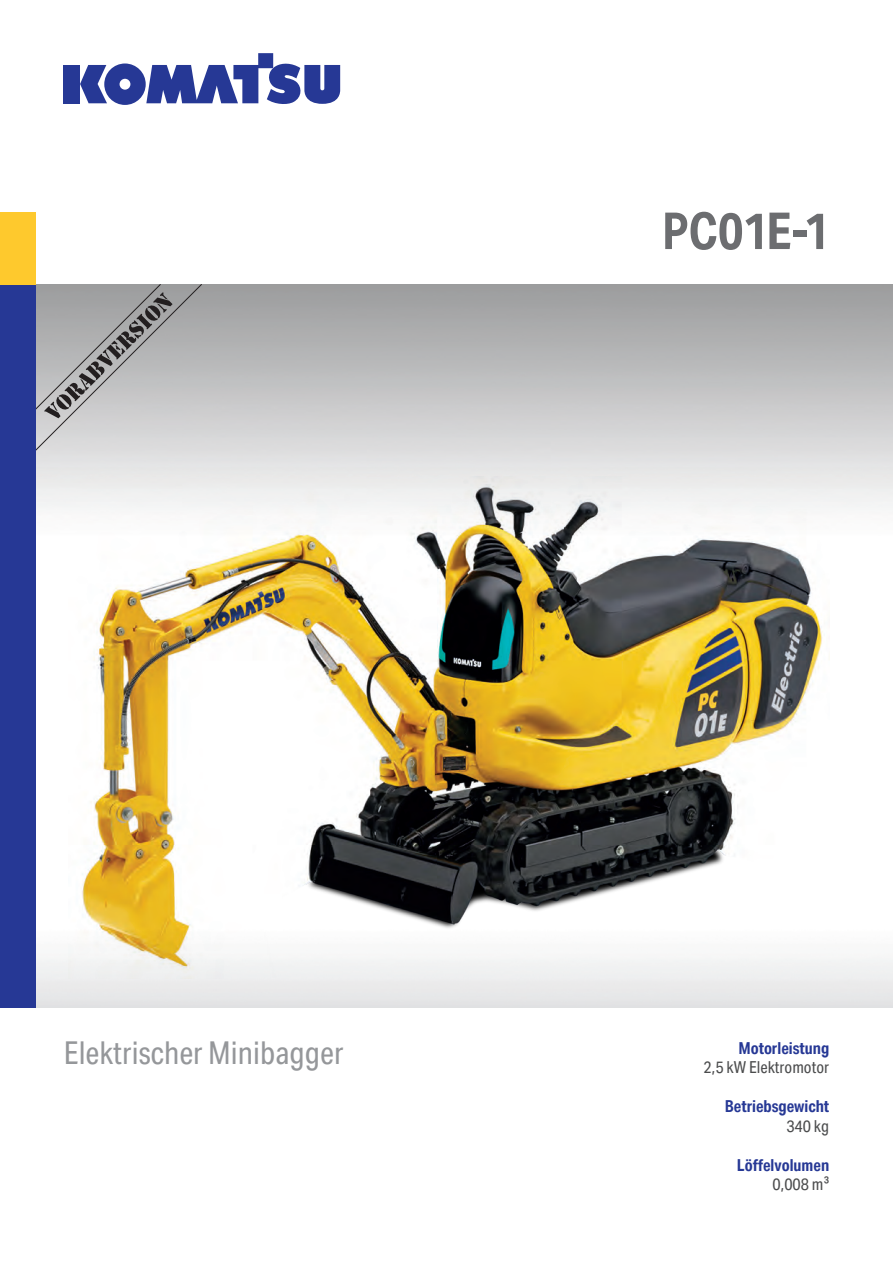
<style>
.page{position:relative;width:893px;height:1263px;background:#fff}
.page>*{position:absolute;margin:0;border:0;box-sizing:border-box;transform-origin:0 0}
.t1{font:700 51px "Aktiv Grotesk Cd";letter-spacing:-.01em;color:#6c6d70}
.t2{font:31.5px "Aktiv Grotesk Cd";color:#95979a}
.t3{font:700 16.5px "Aktiv Grotesk Cd";color:#263895}
.t4{font:16.5px "Aktiv Grotesk Cd";color:#4b4c4d}
</style>
<div class="page">
<svg style="left:36px;top:285px;width:166px;height:166px;background:#b1b1b2"></svg>
<img style="left:69px;top:476px;width:760px;height:502px">
<div style="left:64px;top:65px;width:16px;height:38px;background:#263895"></div>
<svg style="left:80px;top:53px;width:260px;height:52px"></svg>
<div style="left:0;top:213px;width:36px;height:85px;background:#fec92d"></div>
<div style="left:0;top:285px;width:36px;height:723px;background:#263895"></div>
<h2 class="t2" style="left:64px;top:1035px;width:281px">Elektrischer Minibagger</h2>
<h1 class="t1" style="left:662px;top:202px;width:169px">PC01E-1</h1>
<p class="t3" style="left:738px;top:1038px;width:92px">Motorleistung</p>
<p class="t4" style="left:704px;top:1058px;width:127px">2,5 kW Elektromotor</p>
<p class="t3" style="left:725px;top:1097px;width:106px">Betriebsgewicht</p>
<p class="t4" style="left:786px;top:1116px;width:44px">340 kg</p>
<p class="t3" style="left:737px;top:1155px;width:94px">Löffelvolumen</p>
<p class="t4" style="left:772px;top:1175px;width:58px">0,008 m³</p>
</div>
